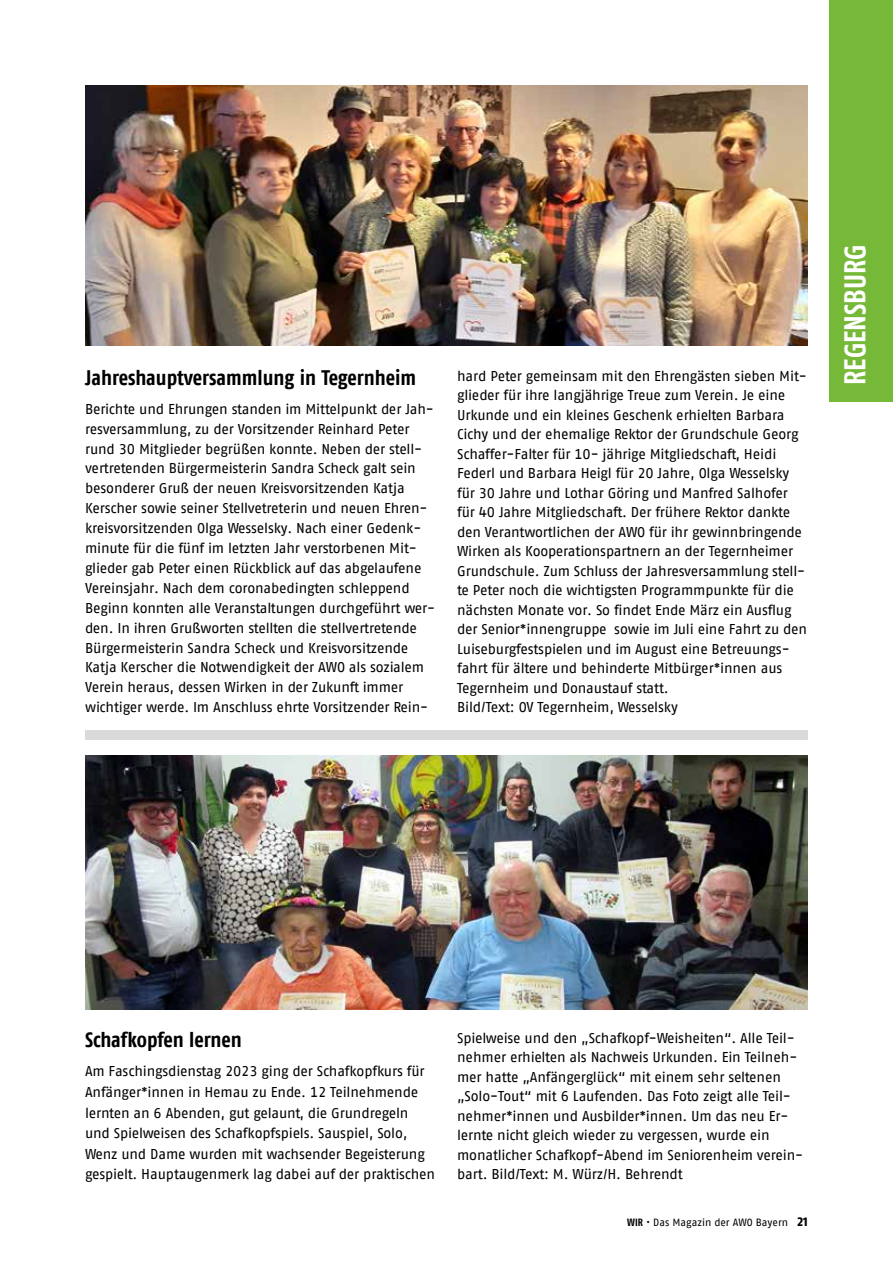
<style>
.page{position:relative;width:893px;height:1263px;background:#fff}
.page>*{position:absolute;margin:0;border:0;box-sizing:border-box;transform-origin:0 0}
.t1{font:700 30px "AWO Fago Cond";color:#fff}
.t2{font:700 21px "AWO Fago Cond";letter-spacing:-.005em;color:#000}
.t3{font:14.25px/19.5px "AWO Fago Office";letter-spacing:-.01em;color:#000}
.t4{font:10.5px "AWO Fago Office";color:#000}
.s1{font-family:"AWO Fago Cond";font-weight:700}
.s2{font-family:"AWO Fago Cond";font-weight:700;font-size:15px}
</style>
<div class="page">
<div style="left:829px;top:0;width:64px;height:402px;background:#76b837"></div>
<img style="left:85px;top:85px;width:723px;height:260px">
<img style="left:85px;top:755px;width:723px;height:254px">
<div style="left:85px;top:731px;width:723px;height:9px;background:#dadada"></div>
<h2 class="t2" style="left:85px;top:366px;width:332px">Jahreshauptversammlung in Tegernheim</h2>
<p class="t3" style="left:85px;top:399px;width:352px;line-height:20px">Berichte und Ehrungen standen im Mittelpunkt der Jah&shy;resversammlung, zu der Vorsitzender Reinhard Peter rund 30 Mitglieder begrüßen konnte. Neben der stell&shy;vertretenden Bürgermeisterin Sandra Scheck galt sein besonderer Gruß der neuen Kreisvorsitzenden Katja Kerscher sowie seiner Stellvetreterin und neuen Ehren&shy;kreisvorsitzenden Olga Wesselsky. Nach einer Gedenk&shy;minute für die fünf im letzten Jahr verstorbenen Mit&shy;glieder gab Peter einen Rückblick auf das abgelaufene Vereinsjahr. Nach dem coronabedingten schleppend Beginn konnten alle Veranstaltungen durchgeführt wer&shy;den. In ihren Grußworten stellten die stellvertretende Bürgermeisterin Sandra Scheck und Kreisvorsitzende Katja Kerscher die Notwendigkeit der AWO als sozialem Verein heraus, dessen Wirken in der Zukunft immer wichtiger werde. Im Anschluss ehrte Vorsitzender Rein-</p>
<p class="t3" style="left:457px;top:366px;width:351px">hard Peter gemeinsam mit den Ehrengästen sieben Mit&shy;glieder für ihre langjährige Treue zum Verein. Je eine Urkunde und ein kleines Geschenk erhielten Barbara Cichy und der ehemalige Rektor der Grundschule Georg Schaffer-Falter für 10- jährige Mitgliedschaft, Heidi Federl und Barbara Heigl für 20 Jahre, Olga Wesselsky für 30 Jahre und Lothar Göring und Manfred Salhofer für 40 Jahre Mitgliedschaft. Der frühere Rektor dankte den Verantwortlichen der AWO für ihr gewinnbringende Wirken als Kooperationspartnern an der Tegernheimer Grundschule. Zum Schluss der Jahresversammlung stell&shy;te Peter noch die wichtigsten Programmpunkte für die nächsten Monate vor. So findet Ende März ein Ausflug der Senior*innengruppe sowie im Juli eine Fahrt zu den Luiseburgfestspielen und im August eine Betreuungs&shy;fahrt für ältere und behinderte Mitbürger*innen aus Tegernheim und Donaustauf statt.<br>Bild/Text: OV Tegernheim, Wesselsky</p>
<h1 class="t1" style="left:837px;top:385px;width:142px;rotate:-90deg">REGENSBURG</h1>
<h2 class="t2" style="left:85px;top:1028px;width:158px">Schafkopfen lernen</h2>
<p class="t3" style="left:85px;top:1061px;width:352px;line-height:20.5px">Am Faschingsdienstag 2023 ging der Schafkopfkurs für Anfänger*innen in Hemau zu Ende. 12 Teilnehmende lernten an 6 Abenden, gut gelaunt, die Grundregeln und Spielweisen des Schafkopfspiels. Sauspiel, Solo, Wenz und Dame wurden mit wachsender Begeisterung gespielt. Hauptaugenmerk lag dabei auf der praktischen</p>
<p class="t3" style="left:457px;top:1028px;width:348px">Spielweise und den „Schafkopf-Weisheiten“. Alle Teil&shy;nehmer erhielten als Nachweis Urkunden. Ein Teilneh&shy;mer hatte „Anfängerglück“ mit einem sehr seltenen „Solo-Tout“ mit 6 Laufenden. Das Foto zeigt alle Teil&shy;nehmer*innen und Ausbilder*innen. Um das neu Er&shy;lernte nicht gleich wieder zu vergessen, wurde ein monatlicher Schafkopf-Abend im Seniorenheim verein&shy;bart. Bild/Text: M. Würz/H. Behrendt</p>
<p class="t4" style="left:627px;top:1217px;width:182px"><span class="s1">WIR</span> • Das Magazin der AWO Bayern <span class="s2">21</span></p>
</div>
